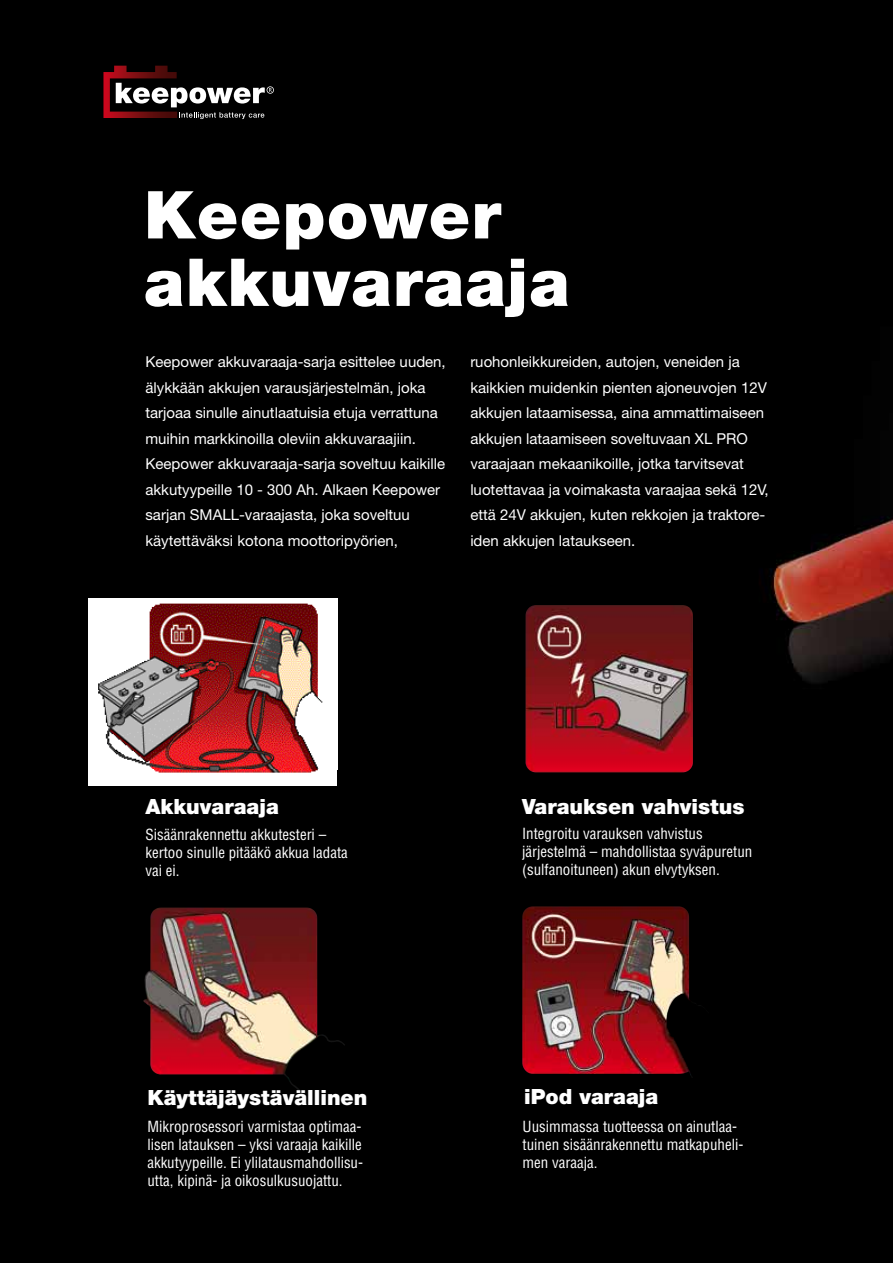
<style>
.page{position:relative;width:893px;height:1263px;background:#000}
.page>*{position:absolute;margin:0;border:0;box-sizing:border-box;transform-origin:0 0}
.t1{font:900 66.15px/67.5px "Helvetica Neue";letter-spacing:.02em;color:#fff}
.t2{font:900 21px "Helvetica Neue";color:#fff}
.t3{font:15px/25.5px "Helvetica Neue";color:#fff}
.t4{font:condensed 15px/18px "Helvetica";color:#fff}
</style>
<div class="page">
<svg style="left:103px;top:66px;width:171px;height:53px;background:#443233"></svg>
<img style="left:143px;top:907px;width:202px;height:188px">
<img style="left:525px;top:605px;width:168px;height:167px">
<img style="left:88px;top:599px;width:249px;height:186px">
<img style="left:522px;top:906px;width:187px;height:172px">
<h1 class="t1" style="left:144px;top:181px;width:427px">Keepower akkuvaraaja</h1>
<p class="t3" style="left:145px;top:349px;width:302px">Keepower akkuvaraaja-sarja esittelee uuden, älykkään akkujen varausjärjestelmän, joka tarjoaa sinulle ainutlaatuisia etuja verrattuna muihin markkinoilla oleviin akkuvaraajiin.<br>Keepower akkuvaraaja-sarja soveltuu kaikille akkutyypeille 10 - 300 Ah. Alkaen Keepower sarjan SMALL-varaajasta, joka soveltuu käytettäväksi kotona moottoripyörien,</p>
<p class="t3" style="left:470px;top:349px;width:300px">ruohonleikkureiden, autojen, veneiden ja kaikkien muidenkin pienten ajoneuvojen 12V akkujen lataamisessa, aina ammattimaiseen akkujen lataamiseen soveltuvaan XL PRO varaajaan mekaanikoille, jotka tarvitsevat luotettavaa ja voimakasta varaajaa sekä 12V, että 24V akkujen, kuten rekkojen ja traktore&shy;iden akkujen lataukseen.</p>
<h2 class="t2" style="left:145px;top:794px;width:135px">Akkuvaraaja</h2>
<h2 class="t2" style="left:522px;top:794px;width:224px">Varauksen vahvistus</h2>
<p class="t4" style="left:145px;top:825px;width:204px">Sisäänrakennettu akkutesteri – kertoo sinulle pitääkö akkua ladata vai ei.</p>
<p class="t4" style="left:522px;top:825px;width:232px">Integroitu varauksen vahvistus järjestelmä – mahdollistaa syväpuretun (sulfanoituneen) akun elvytyksen.</p>
<h2 class="t2" style="left:147px;top:1085px;width:222px">Käyttäjäystävällinen</h2>
<h2 class="t2" style="left:524px;top:1084px;width:136px">iPod varaaja</h2>
<p class="t4" style="left:147px;top:1117px;width:217px;text-align:justify">Mikroprosessori varmistaa optimaa&shy;lisen latauksen – yksi varaaja kaikille akkutyypeille. Ei ylilatausmahdollisu&shy;utta, kipinä- ja oikosulkusuojattu.</p>
<p class="t4" style="left:523px;top:1118px;width:222px">Uusimmassa tuotteessa on ainutlaa&shy;tuinen sisäänrakennettu matkapuheli&shy;men varaaja.</p>
</div>
